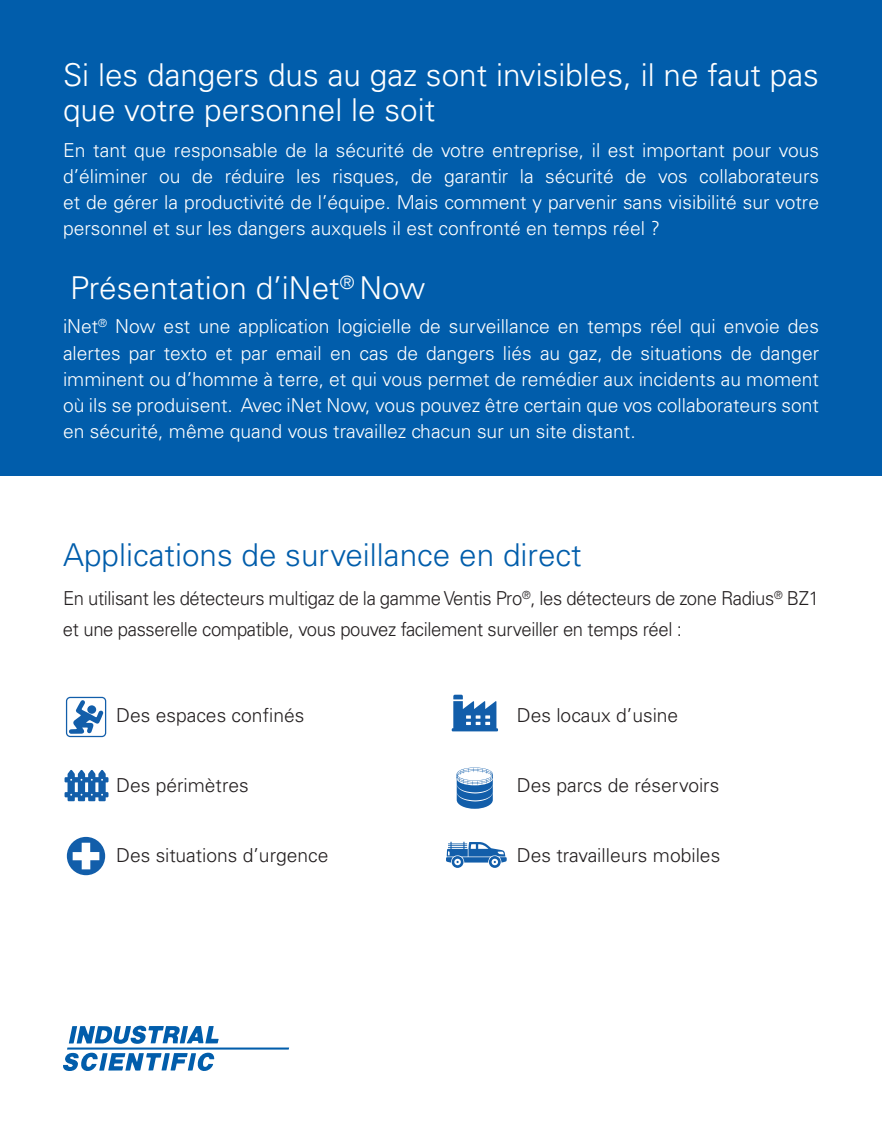
<style>
.page{position:relative;width:882px;height:1134px;background:#015dab}
.page>*{position:absolute;margin:0;border:0;box-sizing:border-box;transform-origin:0 0}
.t1{font:300 31.5px/35px "Univers LT Std";color:#fff}
.t2{font:300 31.5px "Univers LT Std";color:#015dab}
.t3{font:300 19.25px/26.2px "Univers LT Std";color:#fff;text-align:justify}
.t4{font:300 19.25px/31.5px "Univers LT Std";letter-spacing:-.02em;color:#231f20;scale:.96 1}
.t5{font:300 19.25px "Univers LT Std";color:#231f20}
</style>
<div class="page">
<div style="left:0;top:476px;width:882px;height:658px;background:#fff"></div>
<svg style="left:69px;top:700px;width:35px;height:34px"></svg>
<div style="left:87px;top:705px;width:9px;height:9px;background:#125eaa;border-radius:50%"></div>
<div style="left:66px;top:697px;width:40px;height:40px;border:1px solid #125eaa;border-radius:4px"></div>
<svg style="left:65px;top:770px;width:44px;height:31px"></svg>
<svg style="left:67px;top:837px;width:38px;height:38px"></svg>
<svg style="left:452px;top:695px;width:46px;height:36px"></svg>
<svg style="left:446px;top:842px;width:61px;height:26px"></svg>
<svg style="left:457px;top:767px;width:36px;height:42px"></svg>
<svg style="left:69px;top:1026px;width:150px;height:18px"></svg>
<hr style="left:67px;top:1048px;width:222px;height:2px;background:#015dab">
<svg style="left:63px;top:1053px;width:151px;height:18px"></svg>
<p class="t1" style="left:63px;top:57px;width:757px">Si les dangers dus au gaz sont invisibles, il ne faut pas que votre personnel le soit</p>
<p class="t3" style="left:63px;top:137px;width:758px">En tant que responsable de la sécurité de votre entreprise, il est important pour vous d’éliminer ou de réduire les risques, de garantir la sécurité de vos collaborateurs et de gérer la productivité de l’équipe. Mais comment y parvenir sans visibilité sur votre personnel et sur les dangers auxquels il est confronté en temps réel ?</p>
<p class="t1" style="left:70px;top:271px;width:357px">Présentation d’iNet<sup>®</sup> Now</p>
<p class="t3" style="left:63px;top:314px;width:758px">iNet<sup>®</sup> Now est une application logicielle de surveillance en temps réel qui envoie des alertes par texto et par email en cas de dangers liés au gaz, de situations de danger imminent ou d’homme à terre, et qui vous permet de remédier aux incidents au moment où ils se produisent. Avec iNet Now, vous pouvez être certain que vos collaborateurs sont en sécurité, même quand vous travaillez chacun sur un site distant.</p>
<p class="t2" style="left:63px;top:535px;width:520px">Applications de surveillance en direct</p>
<p class="t4" style="left:63px;top:582px;width:789px">En utilisant les détecteurs multigaz de la gamme Ventis Pro<sup>®</sup>, les détecteurs de zone Radius<sup>®</sup> BZ1 et une passerelle compatible, vous pouvez facilement surveiller en temps réel :</p>
<p class="t5" style="left:116px;top:703px;width:190px">Des espaces confinés</p>
<p class="t5" style="left:517px;top:704px;width:163px">Des locaux d’usine</p>
<p class="t5" style="left:116px;top:773px;width:134px">Des périmètres</p>
<p class="t5" style="left:517px;top:774px;width:204px">Des parcs de réservoirs</p>
<p class="t5" style="left:116px;top:843px;width:214px">Des situations d’urgence</p>
<p class="t5" style="left:517px;top:844px;width:205px">Des travailleurs mobiles</p>
</div>
